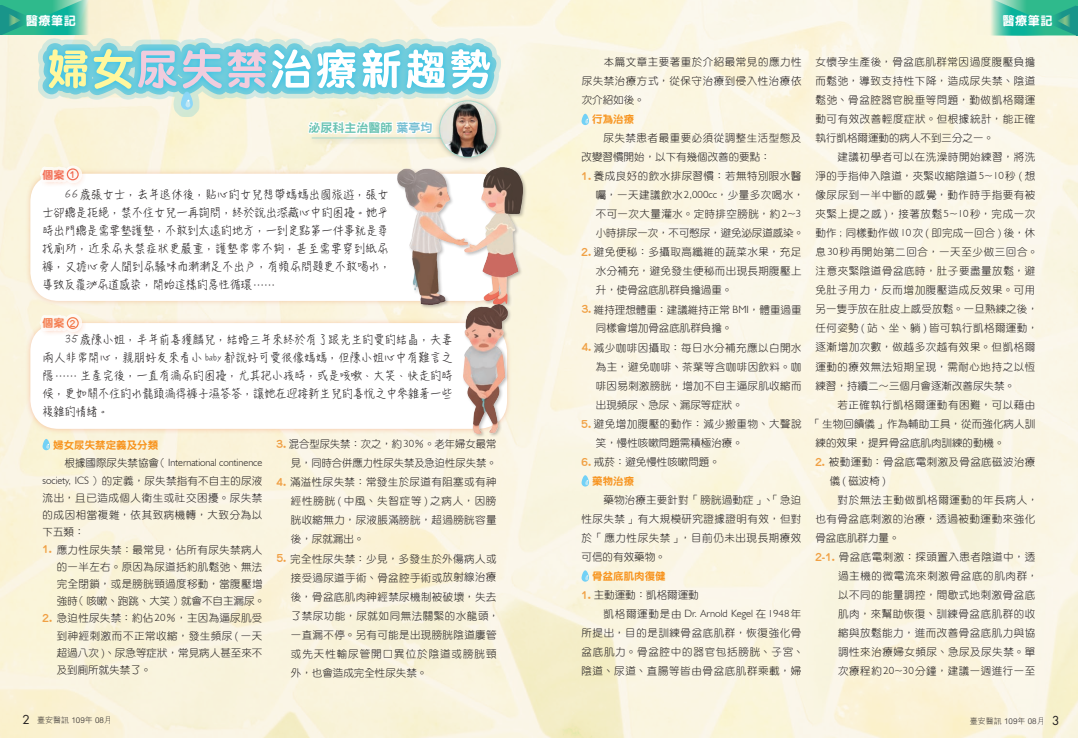
<style>
.page{position:relative;width:1078px;height:738px;background:#fff}
.page>*{position:absolute;margin:0;border:0;box-sizing:border-box;transform-origin:0 0}
.t1{font:12.1px "rounded mplus 1 c bold";letter-spacing:.05em;color:#fff}
.t2{font:12px "DF Hei Std W9";color:#6ac3b3}
.t3{font:11px/18px "Hanzi Pen TC W3";letter-spacing:.015em;color:#231f20}
.t4{font:800 11px "M Yuen HK";color:#f47b4d}
.t5{font:800 11px "M Yuen HK";color:#f26b52}
.t6{font:10.5px/19px "DF Yuan W3 WIN BF";letter-spacing:.045em;color:#231f20;text-align:justify}
.t7{font:10.5px/18.9px "DF Yuan W3 WIN BF";color:#231f20;text-align:right}
.t8{font:300 10.5px "Humanist 521 BT";color:#231f20}
.t9{font:800 10.5px "M Yuen HK";color:#f7931d}
.t10{font:10.5px "DF Yuan W3 WIN BF";letter-spacing:.01em;color:#231f20}
.t11{font:10.5px "DF Yuan W3 WIN BF";letter-spacing:.065em;color:#231f20}
.t12{font:300 8px "M Hei HK";color:#231f20}
.s1{font-size:9.1px}
.s2{color:#77bfd3}
.s3{font-family:"DF Hsiu Std W3";font-size:13.2px}
.s4{font-family:"DF Chu Std W4"}
.s5{font-family:"DF Hsiu Std W3";font-size:12.1px}
.s6{font-family:"DF Yuan W3 WIN BF";font-weight:400}
.s7{font-family:"Humanist 521 BT";font-weight:300}
.s8{font-family:"M Yuen HK";font-weight:800;color:#f0a044}
.s9{font-family:"Humanist 521 BT";font-weight:300;font-size:10.2px}
.s10{font-size:10.2px}
.s11{font-family:"Futura Std";font-weight:400;font-size:12px}
</style>
<div class="page">
<img style="left:0;top:0;width:1077px;height:737px">
<div style="left:38px;top:38px;width:462px;height:78px;background:#73cddc;opacity:.3"></div>
<div style="left:25px;top:168px;width:487px;height:138px;background:#e57339;opacity:.3"></div>
<div style="left:30px;top:173px;width:477px;height:128px;background:#fff;border-radius:28px"></div>
<div style="left:25px;top:317px;width:487px;height:116px;background:#f2632e;opacity:.3"></div>
<div style="left:30px;top:323px;width:477px;height:105px;background:#fff;border-radius:28px"></div>
<svg style="left:43px;top:438px;width:7px;height:12px"></svg>
<svg style="left:46px;top:443px;width:3px;height:5px"></svg>
<svg style="left:581px;top:114px;width:8px;height:11px"></svg>
<svg style="left:585px;top:119px;width:3px;height:4px"></svg>
<svg style="left:581px;top:475px;width:8px;height:11px"></svg>
<svg style="left:585px;top:480px;width:3px;height:4px"></svg>
<svg style="left:581px;top:570px;width:8px;height:11px"></svg>
<svg style="left:585px;top:575px;width:3px;height:4px"></svg>
<div style="left:38px;top:312px;width:48px;height:24px;background:#f36421;opacity:.6"></div>
<div style="left:40px;top:314px;width:42px;height:18px;background:#fff;opacity:.75"></div>
<div style="left:67px;top:317px;width:12px;height:12px;border:1px solid #f47b4d;border-radius:50%"></div>
<div style="left:38px;top:164px;width:48px;height:24px;background:#f36421;opacity:.6"></div>
<div style="left:40px;top:165px;width:42px;height:18px;background:#fff;opacity:.75"></div>
<div style="left:67px;top:168px;width:12px;height:12px;border:1px solid #f26b52;border-radius:50%"></div>
<div style="left:396px;top:167px;width:131px;height:142px;background:#231f20;opacity:.3"></div>
<img style="left:397px;top:168px;width:125px;height:136px">
<div style="left:462px;top:303px;width:50px;height:134px;background:#231f20;opacity:.3"></div>
<img style="left:463px;top:304px;width:44px;height:129px">
<svg style="left:42px;top:43px;width:454px;height:111px"></svg>
<div style="left:307px;top:133px;width:143px;height:12px;background:#231f20;opacity:.3"></div>
<hr style="left:312px;top:137px;width:133px;height:1px;background:#a8dacb">
<div style="left:434px;top:96px;width:68px;height:68px;background:#231f20;opacity:.3"></div>
<img style="left:439px;top:101px;width:57px;height:56px;border-radius:28px">
<div style="left:439px;top:100px;width:57px;height:58px;border:1px solid #a8dacb;border-radius:50%"></div>
<svg style="left:0;top:0;width:102px;height:35px"></svg>
<svg style="left:975px;top:0;width:102px;height:35px"></svg>
<p class="t1" style="left:26px;top:12px;width:52px">醫療筆記</p>
<p class="t1" style="left:1002px;top:12px;width:52px">醫療筆記</p>
<p class="t5" style="left:43px;top:166px;width:34px">個案 <span class="s1">1</span></p>
<p class="t2" style="left:308px;top:121px;width:125px">泌尿科主治醫師<span class="s2">葉亭均</span></p>
<p class="t3" style="left:42px;top:185px;width:350px;text-indent:22px"><span class="s3">66</span>歲張女士<span class="s4">，</span>去年退休後<span class="s4">，</span>貼心的女兒想帶媽媽出國旅遊<span class="s4">，</span>張女士卻總是拒絕<span class="s4">，</span>禁不住女兒一再詢問<span class="s4">，</span>終於說出深藏心中的困擾<span class="s4">。</span>她平時出門總是需要墊護墊<span class="s4">，</span>不敢到太遠的地方<span class="s4">，</span>一到定點第一件事就是尋找廁所<span class="s4">，</span>近來尿失禁症狀更嚴重<span class="s4">，</span>護墊常常不夠<span class="s4">，</span>甚至需要穿到紙尿褲<span class="s4">，</span>又擔心旁人聞到尿騷味而漸漸足不出戶<span class="s4">，</span>有頻尿問題更不敢喝水<span class="s4">，</span>導致反覆泌尿道感染<span class="s4">，</span>開始這樣的惡性循環<span class="s4">⋯⋯</span></p>
<p class="t4" style="left:43px;top:315px;width:34px">個案 <span class="s1">2</span></p>
<p class="t3" style="left:42px;top:330px;width:411px;text-align:justify;text-indent:22px"><span class="s3">35</span>歲陳小姐<span class="s4">，</span>半年前喜獲麟兒<span class="s4">，</span>結婚三年來終於有了跟先生的愛的結晶<span class="s4">，</span>夫妻兩人非常開心<span class="s4">，</span>親朋好友來看小 <span class="s5">baby</span> 都說好可愛很像媽媽<span class="s4">，</span>但陳小姐心中有難言之隱<span class="s4">⋯⋯</span> 生產完後<span class="s4">，</span>一直有漏尿的困擾<span class="s4">，</span>尤其抱小孩時<span class="s4">，</span>或是咳嗽<span class="s4">、</span>大笑<span class="s4">、</span>快走的時候<span class="s4">，</span>更如關不住的水龍頭漏得褲子濕答答<span class="s4">，</span>讓她在迎接新生兒的喜悅之中參雜著一些複雜的情緒<span class="s4">。</span></p>
<p class="t9" style="left:53px;top:436px;width:107px">婦女尿失禁定義及分類</p>
<p class="t8" style="left:65px;top:456px;width:199px"><span class="s6">根據國際尿失禁協會（</span> International continence</p>
<p class="t6" style="left:42px;top:471px;width:221px;line-height:17.2px"><span class="s7">society, ICS</span> ）的定義，尿失禁指有不自主的尿液流出，且已造成個人衛生或社交困擾。尿失禁的成因相當複雜，依其致病機轉，大致分為以下五類：</p>
<p class="t6" style="left:57px;top:540px;width:210px;line-height:17.2px;text-align:left;text-indent:-14px"><span class="s8">1.</span> 應力性尿失禁：最常見，佔所有尿失禁病人的一半左右。原因為尿道括約肌鬆弛、無法完全閉鎖，或是膀胱頸過度移動，當腹壓增強時（咳嗽、跑跳、大笑）就會不自主漏尿。</p>
<p class="t6" style="left:57px;top:609px;width:207px;line-height:17.2px;text-indent:-14px"><span class="s8">2.</span> 急迫性尿失禁：約佔<span class="s9">20</span>％，主因為逼尿肌受到神經刺激而不正常收縮，發生頻尿 <span class="s7">(</span> 一天超過八次 <span class="s7">)</span>、尿急等症狀，常見病人甚至來不及到廁所就失禁了。</p>
<p class="t7" style="left:276px;top:434px;width:221px"><span class="s8">3.</span> 混合型尿失禁：次之，約<span class="s9">30</span>％。老年婦女最常見，同時合併應力性尿失禁及急迫性尿失禁。</p>
<p class="t6" style="left:291px;top:472px;width:207px;text-indent:-14px"><span class="s8">4.</span> 滿溢性尿失禁：常發生於尿道有阻塞或有神經性膀胱 <span class="s7">(</span> 中風、失智症等 <span class="s7">)</span> 之病人，因膀胱收縮無力，尿液脹滿膀胱，超過膀胱容量後，尿就漏出。</p>
<p class="t6" style="left:291px;top:548px;width:210px;text-align:left;text-indent:-14px"><span class="s8">5.</span> 完全性尿失禁：少見，多發生於外傷病人或接受過尿道手術、骨盆腔手術或放射線治療後，骨盆底肌肉神經禁尿機制被破壞，失去了禁尿功能，尿就如同無法關緊的水龍頭，一直漏不停。另有可能是出現膀胱陰道廔管或先天性輸尿管開口異位於陰道或膀胱頸外，也會造成完全性尿失禁。</p>
<p class="t6" style="left:581px;top:52px;width:221px;text-indent:22px">本篇文章主要著重於介紹最常見的應力性尿失禁治療方式，從保守治療到侵入性治療依次介紹如後。</p>
<p class="t9" style="left:592px;top:112px;width:43px">行為治療</p>
<p class="t6" style="left:581px;top:128px;width:221px;text-indent:22px">尿失禁患者最重要必須從調整生活型態及改變習慣開始，以下有幾個改善的要點：</p>
<p class="t6" style="left:595px;top:166px;width:210px;text-align:left;text-indent:-14px"><span class="s8">1.</span> 養成良好的飲水排尿習慣：若無特別限水醫囑，一天建議飲水<span class="s9">2</span><span class="s7">,</span><span class="s9">000</span><span class="s7">cc</span>，少量多次喝水，不可一次大量灌水。定時排空膀胱，約<span class="s9">2</span><span class="s7">~</span><span class="s9">3</span>小時排尿一次，不可憋尿，避免泌尿道感染。</p>
<p class="t6" style="left:595px;top:242px;width:207px;text-indent:-14px"><span class="s8">2.</span> 避免便秘：多攝取高纖維的蔬菜水果，充足水分補充，避免發生便秘而出現長期腹壓上升，使骨盆底肌群負擔過重。</p>
<p class="t7" style="left:595px;top:300px;width:207px;text-align:left;text-indent:-14px"><span class="s8">3.</span> 維持理想體重：建議維持正常 <span class="s7">BMI</span>，體重過重同樣會增加骨盆底肌群負擔。</p>
<p class="t6" style="left:595px;top:337px;width:207px;text-indent:-14px"><span class="s8">4.</span> 減少咖啡因攝取：每日水分補充應以白開水為主，避免咖啡、茶葉等含咖啡因飲料。咖啡因易刺激膀胱，增加不自主逼尿肌收縮而出現頻尿、急尿、漏尿等症狀。</p>
<p class="t6" style="left:595px;top:414px;width:207px;text-indent:-14px"><span class="s8">5.</span> 避免增加腹壓的動作：減少搬重物、大聲說笑，慢性咳嗽問題需積極治療。</p>
<p class="t7" style="left:581px;top:452px;width:140px"><span class="s8">6.</span> 戒菸：避免慢性咳嗽問題。</p>
<p class="t9" style="left:592px;top:473px;width:43px">藥物治療</p>
<p class="t6" style="left:581px;top:489px;width:221px;text-indent:22px">藥物治療主要針對「膀胱過動症」、「急迫性尿失禁」有大規模研究證據證明有效，但對於「應力性尿失禁」，目前仍未出現長期療效可信的有效藥物。</p>
<p class="t9" style="left:592px;top:568px;width:75px">骨盆底肌肉復健</p>
<p class="t7" style="left:581px;top:584px;width:119px"><span class="s8">1.</span> 主動運動：凱格爾運動</p>
<p class="t8" style="left:603px;top:606px;width:199px"><span class="s6">凱格爾運動是由</span> Dr. Arnold Kegel <span class="s6">在</span><span class="s10">1948</span><span class="s6">年</span></p>
<p class="t6" style="left:581px;top:622px;width:224px;text-align:left">所提出，目的是訓練骨盆底肌群，恢復強化骨盆底肌力。骨盆腔中的器官包括膀胱、子宮、陰道、尿道、直腸等皆由骨盆底肌群乘載，婦</p>
<p class="t6" style="left:815px;top:52px;width:221px">女懷孕生產後，骨盆底肌群常因過度腹壓負擔而鬆弛，導致支持性下降，造成尿失禁、陰道鬆弛、骨盆腔器官脫垂等問題，勤做凱格爾運動可有效改善輕度症狀。但根據統計，能正確執行凱格爾運動的病人不到三分之一。</p>
<p class="t6" style="left:815px;top:147px;width:224px;text-align:left;text-indent:22px">建議初學者可以在洗澡時開始練習，將洗淨的手指伸入陰道，夾緊收縮陰道<span class="s9">5</span><span class="s7">~</span><span class="s9">10</span>秒 <span class="s7">(</span> 想像尿尿到一半中斷的感覺，動作時手指要有被夾緊上提之感 <span class="s7">)</span>，接著放鬆<span class="s9">5</span><span class="s7">~</span><span class="s9">10</span>秒，完成一次動作 <span class="s7">;</span> 同樣動作做<span class="s9">10</span>次 <span class="s7">(</span> 即完成一回合 <span class="s7">)</span> 後，休息<span class="s9">30</span>秒再開始第二回合，一天至少做三回合。注意夾緊陰道骨盆底時，肚子要盡量放鬆，避免肚子用力，反而增加腹壓造成反效果。可用另一隻手放在肚皮上感受放鬆。一旦熟練之後，任何姿勢 <span class="s7">(</span> 站、坐、躺 <span class="s7">)</span> 皆可執行凱格爾運動，逐漸增加次數，做越多次越有效果。但凱格爾運動的療效無法短期呈現，需耐心地持之以恆練習，持續二～三個月會逐漸改善尿失禁。</p>
<p class="t6" style="left:837px;top:394px;width:199px">若正確執行凱格爾運動有困難，可以藉由</p>
<p class="t10" style="left:810px;top:418px;width:226px">「生物回饋儀」作為輔助工具，從而強化病人訓</p>
<p class="t7" style="left:815px;top:432px;width:190px">練的效果，提昇骨盆底肌肉訓練的動機。</p>
<p class="t6" style="left:829px;top:452px;width:207px;text-indent:-14px"><span class="s8">2.</span> 被動運動：骨盆底電刺激及骨盆底磁波治療儀<span class="s7">(</span>磁波椅<span class="s7">)</span></p>
<p class="t11" style="left:837px;top:494px;width:202px">對於無法主動做凱格爾運動的年長病人，</p>
<p class="t6" style="left:815px;top:508px;width:221px">也有骨盆底刺激的治療，透過被動運動來強化</p>
<p class="t7" style="left:815px;top:527px;width:85px">骨盆底肌群力量。</p>
<p class="t6" style="left:815px;top:547px;width:221px"><span class="s8">2-1.</span> 骨盆底電刺激：探頭置入患者陰道中，透</p>
<p class="t6" style="left:838px;top:565px;width:201px">過主機的微電流來刺激骨盆底的肌肉群，</p>
<p class="t6" style="left:837px;top:584px;width:199px">以不同的能量調控，間歇式地刺激骨盆底</p>
<p class="t6" style="left:838px;top:603px;width:199px">肌肉，來幫助恢復、訓練骨盆底肌群的收</p>
<p class="t6" style="left:838px;top:622px;width:199px">縮與放鬆能力，進而改善骨盆底肌力與協</p>
<p class="t6" style="left:838px;top:641px;width:199px">調性來治療婦女頻尿、急尿及尿失禁。單</p>
<p class="t6" style="left:838px;top:660px;width:199px">次療程約<span class="s9">20</span><span class="s7">~</span><span class="s9">30</span>分鐘，建議一週進行一至</p>
<p class="t12" style="left:22px;top:714px;width:91px"><span class="s11">2</span> 臺安醫訊 109年 08月</p>
<p class="t12" style="left:969px;top:714px;width:91px">臺安醫訊 109年 08月 <span class="s11">3</span></p>
</div>
